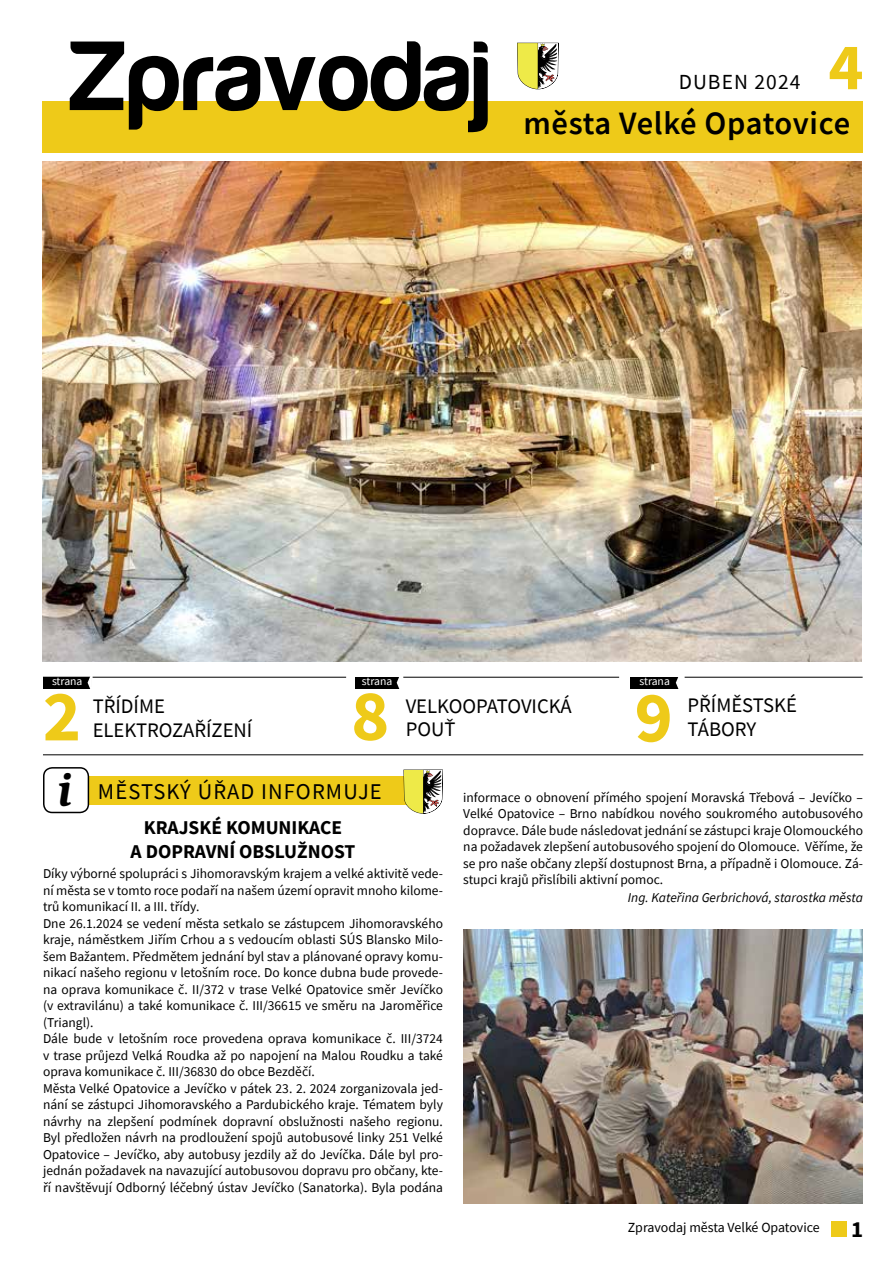
<style>
.page{position:relative;width:893px;height:1263px;background:#fff}
.page>*{position:absolute;margin:0;border:0;box-sizing:border-box;transform-origin:0 0}
.t1{font:700 102px "Harabara";letter-spacing:.02em;color:#000}
.t2{font:700 72.3px "Source Sans Pro";color:#eeca19}
.t3{font:700 66.45px "Source Sans Pro";color:#eeca19}
.t4{font:italic 700 48px "Caladea";color:#000}
.t5{font:600 32.55px "Source Sans Pro";letter-spacing:.01em;color:#000}
.t6{font:700 22.95px "Source Sans Pro";color:#000}
.t7{font:22.5px "Source Sans Pro";letter-spacing:.05em;color:#000}
.t8{font:21.45px "Source Sans Pro";letter-spacing:.05em;color:#000}
.t9{font:20.7px/23.5px "Source Sans Pro";color:#000}
.t10{font:700 19.5px/23.4px "Source Sans Pro";color:#000;text-align:center}
.t11{font:13.95px "Source Sans Pro";color:#000}
.t12{font:13.5px/16.5px "Source Sans Pro";color:#000}
.t13{font:italic 13.5px "Source Sans Pro";color:#000}
.t14{font:11.7px "Source Sans Pro";color:#fff}
</style>
<div class="page">
<div style="left:831px;top:1221px;width:15px;height:15px;background:#eeca19"></div>
<img style="left:43px;top:162px;width:819px;height:499px">
<hr style="left:43px;top:754px;width:820px;height:1px;background:#000">
<hr style="left:43px;top:677px;width:303px;height:1px;background:#000">
<div style="left:630px;top:677px;width:49px;height:12px;background:#000"></div>
<svg style="left:675px;top:677px;width:4px;height:12px"></svg>
<svg style="left:351px;top:660px;width:54px;height:29px"></svg>
<svg style="left:43px;top:676px;width:50px;height:13px"></svg>
<hr style="left:403px;top:677px;width:216px;height:1px;background:#000">
<hr style="left:685px;top:677px;width:178px;height:1px;background:#000">
<div style="left:43px;top:101px;width:820px;height:51px;background:#eeca19"></div>
<svg style="left:517px;top:43px;width:42px;height:46px"></svg>
<div style="left:51px;top:776px;width:364px;height:28px;background:#eeca19"></div>
<svg style="left:403px;top:770px;width:40px;height:44px"></svg>
<div style="left:44px;top:768px;width:44px;height:44px;background:#fff;border-radius:9px"></div>
<div style="left:43px;top:767px;width:46px;height:46px;border:2px solid #000;border-radius:9px"></div>
<img style="left:463px;top:929px;width:400px;height:274px">
<h1 class="t1" style="left:70px;top:23px;width:422px">Zpravodaj</h1>
<h3 class="t8" style="left:679px;top:68px;width:123px">DUBEN 2024</h3>
<h3 class="t3" style="left:828px;top:22px;width:37px">4</h3>
<h3 class="t5" style="left:524px;top:102px;width:328px">města Velké Opatovice</h3>
<p class="t14" style="left:52px;top:674px;width:32px">strana</p>
<p class="t14" style="left:362px;top:674px;width:32px">strana</p>
<p class="t14" style="left:639px;top:674px;width:32px">strana</p>
<h2 class="t2" style="left:43px;top:667px;width:40px">2</h2>
<h3 class="t9" style="left:93px;top:694px;width:161px">TŘÍDÍME<br>ELEKTROZAŘÍZENÍ</h3>
<h2 class="t2" style="left:351px;top:667px;width:40px">8</h2>
<h3 class="t9" style="left:406px;top:694px;width:168px">VELKOOPATOVICKÁ<br>POUŤ</h3>
<h2 class="t2" style="left:635px;top:668px;width:40px">9</h2>
<h3 class="t9" style="left:687px;top:693px;width:111px">PŘÍMĚSTSKÉ<br>TÁBORY</h3>
<h3 class="t4" style="left:57px;top:760px;width:16px">i</h3>
<h3 class="t7" style="left:98px;top:777px;width:285px">MĚSTSKÝ ÚŘAD INFORMUJE</h3>
<h3 class="t10" style="left:131px;top:816px;width:226px">KRAJSKÉ KOMUNIKACE<br>A DOPRAVNÍ OBSLUŽNOST</h3>
<p class="t12" style="left:43px;top:866px;width:401px">Díky výborné spolupráci s Jihomoravským krajem a velké aktivitě vede&shy;ní města se v tomto roce podaří na našem území opravit mnoho kilome&shy;trů komunikací II. a III. třídy.<br>Dne 26.1.2024 se vedení města setkalo se zástupcem Jihomoravského kraje, náměstkem Jiřím Crhou a s vedoucím oblasti SÚS Blansko Milo&shy;šem Bažantem. Předmětem jednání byl stav a plánované opravy komu&shy;nikací našeho regionu v letošním roce. Do konce dubna bude provede&shy;na oprava komunikace č. II/372 v trase Velké Opatovice směr Jevíčko (v extravilánu) a také komunikace č. III/36615 ve směru na Jaroměřice (Triangl).<br>Dále bude v letošním roce provedena oprava komunikace č. III/3724 v trase průjezd Velká Roudka až po napojení na Malou Roudku a také oprava komunikace č. III/36830 do obce Bezděčí.<br>Města Velké Opatovice a Jevíčko v pátek 23. 2. 2024 zorganizovala jed&shy;nání se zástupci Jihomoravského a Pardubického kraje. Tématem byly návrhy na zlepšení podmínek dopravní obslužnosti našeho regionu.<br>Byl předložen návrh na prodloužení spojů autobusové linky 251 Velké Opatovice – Jevíčko, aby autobusy jezdily až do Jevíčka. Dále byl pro&shy;jednán požadavek na navazující autobusovou dopravu pro občany, kte&shy;ří navštěvují Odborný léčebný ústav Jevíčko (Sanatorka). Byla podána</p>
<p class="t12" style="left:463px;top:789px;width:401px;text-align:justify">informace o obnovení přímého spojení Moravská Třebová – Jevíčko – Velké Opatovice – Brno nabídkou nového soukromého autobusového dopravce. Dále bude následovat jednání se zástupci kraje Olomouckého na požadavek zlepšení autobusového spojení do Olomouce. Věříme, že se pro naše občany zlepší dostupnost Brna, a případně i Olomouce. Zá&shy;stupci krajů přislíbili aktivní pomoc.</p>
<p class="t13" style="left:628px;top:889px;width:237px">Ing. Kateřina Gerbrichová, starostka města</p>
<p class="t11" style="left:628px;top:1218px;width:193px">Zpravodaj města Velké Opatovice</p>
<h3 class="t6" style="left:851px;top:1213px;width:14px">1</h3>
</div>
